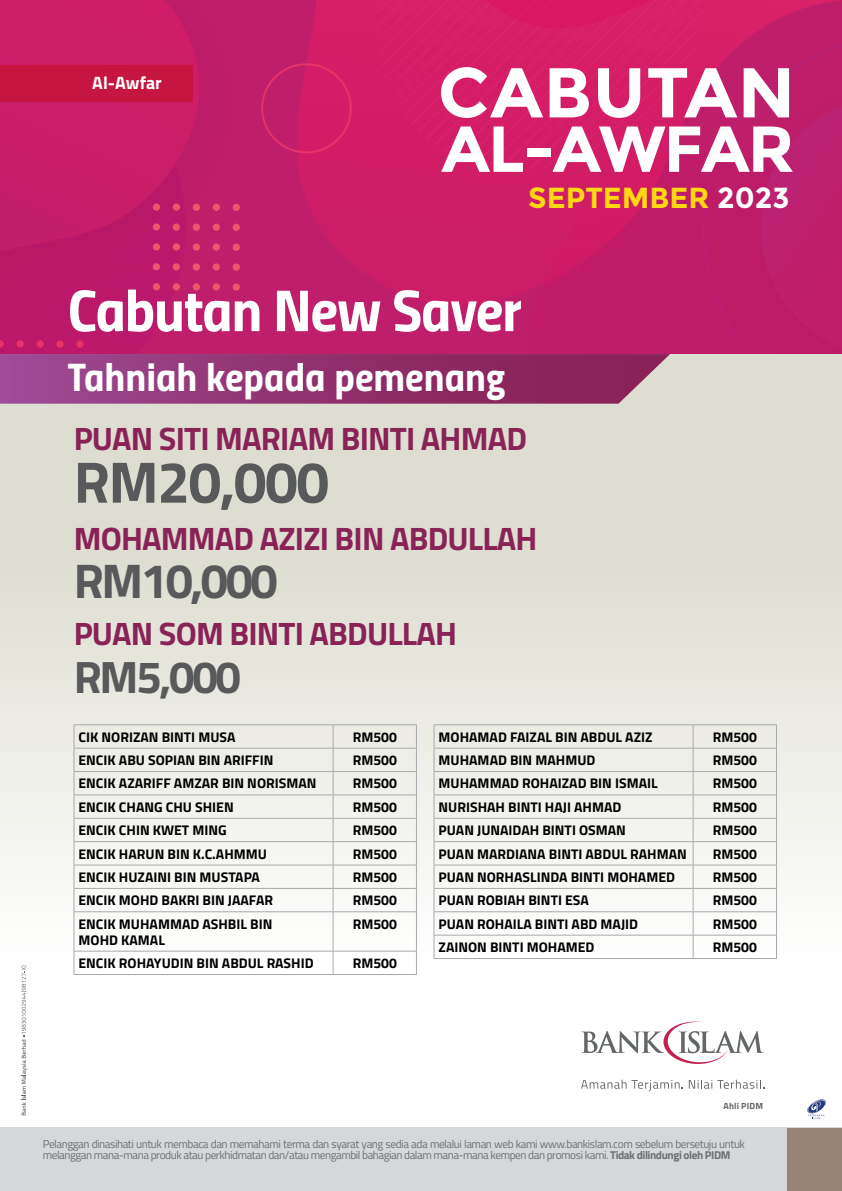
<style>
.page{position:relative;width:842px;height:1191px;background:#fff}
.page>*{position:absolute;margin:0;border:0;box-sizing:border-box;transform-origin:0 0}
.t1{font:59.4px "Titillium Bold Upright";letter-spacing:-.02em;color:#fff}
.t2{font:700 58.5px "Titillium";letter-spacing:-.025em;color:#58595b}
.t3{font:700 48.7px "Titillium";letter-spacing:-.05em;color:#58595b}
.t4{font:700 45.5px "Titillium";letter-spacing:-.05em;color:#58595b}
.t5{font:40.1px "Titillium Bold Upright";color:#fff}
.t6{font:700 32.4px "Titillium";letter-spacing:-.025em;color:#892357}
.t7{font:700 29px "Montserrat";color:#ffd712}
.t8{font:700 17.9px "Titillium";color:#fff}
.t9{font:700 14px/16px "Titillium";color:#000}
.t10{font:11.3px/11.3px "Titillium";letter-spacing:-.04em;color:#6d6f70}
.t11{font:700 8.9px "Titillium";letter-spacing:.015em;color:#626667}
.s1{color:#fff}
.s2{font-weight:700}
</style>
<div class="page">
<div style="left:0;top:354px;width:842px;height:651px;background:linear-gradient(to bottom,#d5d3c4,#feffff)"></div>
<div style="left:0;top:1128px;width:842px;height:63px;background:#d6d7d8"></div>
<svg style="left:807px;top:1099px;width:19px;height:20px"></svg>
<div style="left:788px;top:1128px;width:54px;height:63px;background:#998379"></div>
<svg style="left:0;top:0;width:842px;height:404px;background:#c52f72"></svg>
<svg style="left:581px;top:1079px;width:102px;height:12px"></svg>
<svg style="left:689px;top:1079px;width:75px;height:9px"></svg>
<svg style="left:581px;top:1021px;width:183px;height:43px"></svg>
<svg style="left:21px;top:965px;width:6px;height:150px"></svg>
<hr style="left:74px;top:724px;width:259px;height:1px;background:#a7a9ac">
<hr style="left:333px;top:724px;width:84px;height:1px;background:#a7a9ac">
<hr style="left:74px;top:748px;width:259px;height:1px;background:#a7a9ac">
<hr style="left:333px;top:748px;width:84px;height:1px;background:#a7a9ac">
<hr style="left:74px;top:771px;width:259px;height:1px;background:#a7a9ac">
<hr style="left:333px;top:771px;width:84px;height:1px;background:#a7a9ac">
<hr style="left:74px;top:794px;width:259px;height:1px;background:#a7a9ac">
<hr style="left:333px;top:794px;width:84px;height:1px;background:#a7a9ac">
<hr style="left:74px;top:818px;width:259px;height:1px;background:#a7a9ac">
<hr style="left:333px;top:818px;width:84px;height:1px;background:#a7a9ac">
<hr style="left:74px;top:841px;width:259px;height:1px;background:#a7a9ac">
<hr style="left:333px;top:841px;width:84px;height:1px;background:#a7a9ac">
<hr style="left:74px;top:864px;width:259px;height:1px;background:#a7a9ac">
<hr style="left:333px;top:864px;width:84px;height:1px;background:#a7a9ac">
<hr style="left:74px;top:888px;width:259px;height:1px;background:#a7a9ac">
<svg style="left:74px;top:725px;width:1px;height:186px"></svg>
<hr style="left:333px;top:888px;width:84px;height:1px;background:#a7a9ac">
<svg style="left:333px;top:725px;width:1px;height:186px"></svg>
<svg style="left:416px;top:725px;width:1px;height:186px"></svg>
<hr style="left:74px;top:911px;width:259px;height:1px;background:#a7a9ac">
<hr style="left:74px;top:912px;width:1px;height:39px;background:#a7a9ac">
<hr style="left:333px;top:911px;width:84px;height:1px;background:#a7a9ac">
<hr style="left:333px;top:912px;width:1px;height:39px;background:#a7a9ac">
<hr style="left:416px;top:912px;width:1px;height:39px;background:#a7a9ac">
<hr style="left:74px;top:951px;width:259px;height:1px;background:#a7a9ac">
<svg style="left:74px;top:951px;width:1px;height:23px"></svg>
<hr style="left:333px;top:951px;width:84px;height:1px;background:#a7a9ac">
<svg style="left:333px;top:951px;width:1px;height:23px"></svg>
<svg style="left:416px;top:951px;width:1px;height:23px"></svg>
<hr style="left:74px;top:974px;width:259px;height:1px;background:#a7a9ac">
<hr style="left:333px;top:974px;width:84px;height:1px;background:#a7a9ac">
<hr style="left:434px;top:724px;width:259px;height:1px;background:#a7a9ac">
<hr style="left:693px;top:724px;width:84px;height:1px;background:#a7a9ac">
<hr style="left:434px;top:748px;width:259px;height:1px;background:#a7a9ac">
<hr style="left:693px;top:748px;width:84px;height:1px;background:#a7a9ac">
<hr style="left:434px;top:771px;width:259px;height:1px;background:#a7a9ac">
<hr style="left:693px;top:771px;width:84px;height:1px;background:#a7a9ac">
<hr style="left:434px;top:794px;width:259px;height:1px;background:#a7a9ac">
<hr style="left:693px;top:794px;width:84px;height:1px;background:#a7a9ac">
<hr style="left:434px;top:818px;width:259px;height:1px;background:#a7a9ac">
<hr style="left:693px;top:818px;width:84px;height:1px;background:#a7a9ac">
<hr style="left:434px;top:841px;width:259px;height:1px;background:#a7a9ac">
<hr style="left:693px;top:841px;width:84px;height:1px;background:#a7a9ac">
<hr style="left:434px;top:864px;width:259px;height:1px;background:#a7a9ac">
<hr style="left:693px;top:864px;width:84px;height:1px;background:#a7a9ac">
<hr style="left:434px;top:888px;width:259px;height:1px;background:#a7a9ac">
<hr style="left:693px;top:888px;width:84px;height:1px;background:#a7a9ac">
<hr style="left:434px;top:911px;width:259px;height:1px;background:#a7a9ac">
<hr style="left:693px;top:911px;width:84px;height:1px;background:#a7a9ac">
<hr style="left:434px;top:935px;width:259px;height:1px;background:#a7a9ac">
<svg style="left:434px;top:725px;width:1px;height:233px"></svg>
<hr style="left:693px;top:935px;width:84px;height:1px;background:#a7a9ac">
<svg style="left:693px;top:725px;width:1px;height:233px"></svg>
<svg style="left:776px;top:725px;width:1px;height:233px"></svg>
<hr style="left:434px;top:958px;width:259px;height:1px;background:#a7a9ac">
<hr style="left:693px;top:958px;width:84px;height:1px;background:#a7a9ac">
<p class="t8" style="left:92px;top:69px;width:71px">Al-Awfar</p>
<h3 class="t7" style="left:528px;top:180px;width:263px">SEPTEMBER <span class="s1">2023</span></h3>
<h1 class="t1" style="left:68px;top:264px;width:455px">Cabutan New Saver</h1>
<h3 class="t5" style="left:68px;top:346px;width:439px">Tahniah kepada pemenang</h3>
<h3 class="t6" style="left:74px;top:413px;width:455px">PUAN SITI MARIAM BINTI AHMAD</h3>
<h2 class="t2" style="left:74px;top:437px;width:257px">RM20,000</h2>
<h3 class="t6" style="left:74px;top:514px;width:465px">MOHAMMAD AZIZI BIN ABDULLAH</h3>
<h3 class="t3" style="left:74px;top:543px;width:206px">RM10,000</h3>
<h3 class="t6" style="left:74px;top:609px;width:385px">PUAN SOM BINTI ABDULLAH</h3>
<h3 class="t4" style="left:74px;top:642px;width:169px">RM5,000</h3>
<p class="t9" style="left:439px;top:728px;width:216px">MOHAMAD FAIZAL BIN ABDUL AZIZ</p>
<p class="t9" style="left:713px;top:728px;width:46px">RM500</p>
<p class="t9" style="left:439px;top:751px;width:158px">MUHAMAD BIN MAHMUD</p>
<p class="t9" style="left:713px;top:751px;width:46px">RM500</p>
<p class="t9" style="left:439px;top:775px;width:221px">MUHAMMAD ROHAIZAD BIN ISMAIL</p>
<p class="t9" style="left:713px;top:775px;width:46px">RM500</p>
<p class="t9" style="left:439px;top:798px;width:184px">NURISHAH BINTI HAJI AHMAD</p>
<p class="t9" style="left:713px;top:798px;width:46px">RM500</p>
<p class="t9" style="left:439px;top:821px;width:189px">PUAN JUNAIDAH BINTI OSMAN</p>
<p class="t9" style="left:713px;top:821px;width:46px">RM500</p>
<p class="t9" style="left:439px;top:845px;width:250px">PUAN MARDIANA BINTI ABDUL RAHMAN</p>
<p class="t9" style="left:713px;top:845px;width:46px">RM500</p>
<p class="t9" style="left:439px;top:868px;width:238px">PUAN NORHASLINDA BINTI MOHAMED</p>
<p class="t9" style="left:713px;top:868px;width:46px">RM500</p>
<p class="t9" style="left:439px;top:891px;width:152px">PUAN ROBIAH BINTI ESA</p>
<p class="t9" style="left:713px;top:891px;width:46px">RM500</p>
<p class="t9" style="left:439px;top:915px;width:201px">PUAN ROHAILA BINTI ABD MAJID</p>
<p class="t9" style="left:713px;top:915px;width:46px">RM500</p>
<p class="t9" style="left:439px;top:938px;width:157px">ZAINON BINTI MOHAMED</p>
<p class="t9" style="left:713px;top:938px;width:46px">RM500</p>
<p class="t9" style="left:79px;top:728px;width:158px">CIK NORIZAN BINTI MUSA</p>
<p class="t9" style="left:353px;top:728px;width:46px">RM500</p>
<p class="t9" style="left:79px;top:751px;width:196px">ENCIK ABU SOPIAN BIN ARIFFIN</p>
<p class="t9" style="left:353px;top:751px;width:46px">RM500</p>
<p class="t9" style="left:79px;top:775px;width:240px">ENCIK AZARIFF AMZAR BIN NORISMAN</p>
<p class="t9" style="left:353px;top:775px;width:46px">RM500</p>
<p class="t9" style="left:79px;top:798px;width:157px">ENCIK CHANG CHU SHIEN</p>
<p class="t9" style="left:353px;top:798px;width:46px">RM500</p>
<p class="t9" style="left:79px;top:821px;width:150px">ENCIK CHIN KWET MING</p>
<p class="t9" style="left:353px;top:821px;width:46px">RM500</p>
<p class="t9" style="left:79px;top:845px;width:190px">ENCIK HARUN BIN K.C.AHMMU</p>
<p class="t9" style="left:353px;top:845px;width:46px">RM500</p>
<p class="t9" style="left:79px;top:868px;width:183px">ENCIK HUZAINI BIN MUSTAPA</p>
<p class="t9" style="left:353px;top:868px;width:46px">RM500</p>
<p class="t9" style="left:79px;top:891px;width:196px">ENCIK MOHD BAKRI BIN JAAFAR</p>
<p class="t9" style="left:353px;top:891px;width:46px">RM500</p>
<p class="t9" style="left:79px;top:915px;width:195px">ENCIK MUHAMMAD ASHBIL BIN<br>MOHD KAMAL</p>
<p class="t9" style="left:353px;top:915px;width:46px">RM500</p>
<p class="t9" style="left:79px;top:954px;width:237px">ENCIK ROHAYUDIN BIN ABDUL RASHID</p>
<p class="t9" style="left:353px;top:954px;width:46px">RM500</p>
<p class="t11" style="left:723px;top:1098px;width:41px">Ahli PIDM</p>
<p class="t10" style="left:43px;top:1137px;width:704px">Pelanggan dinasihati untuk membaca dan memahami terma dan syarat yang sedia ada melalui laman web kami www.bankislam.com sebelum bersetuju untuk melanggan mana-mana produk atau perkhidmatan dan/atau mengambil bahagian dalam mana-mana kempen dan promosi kami. <span class="s2">Tidak dilindungi oleh PIDM</span></p>
</div>
